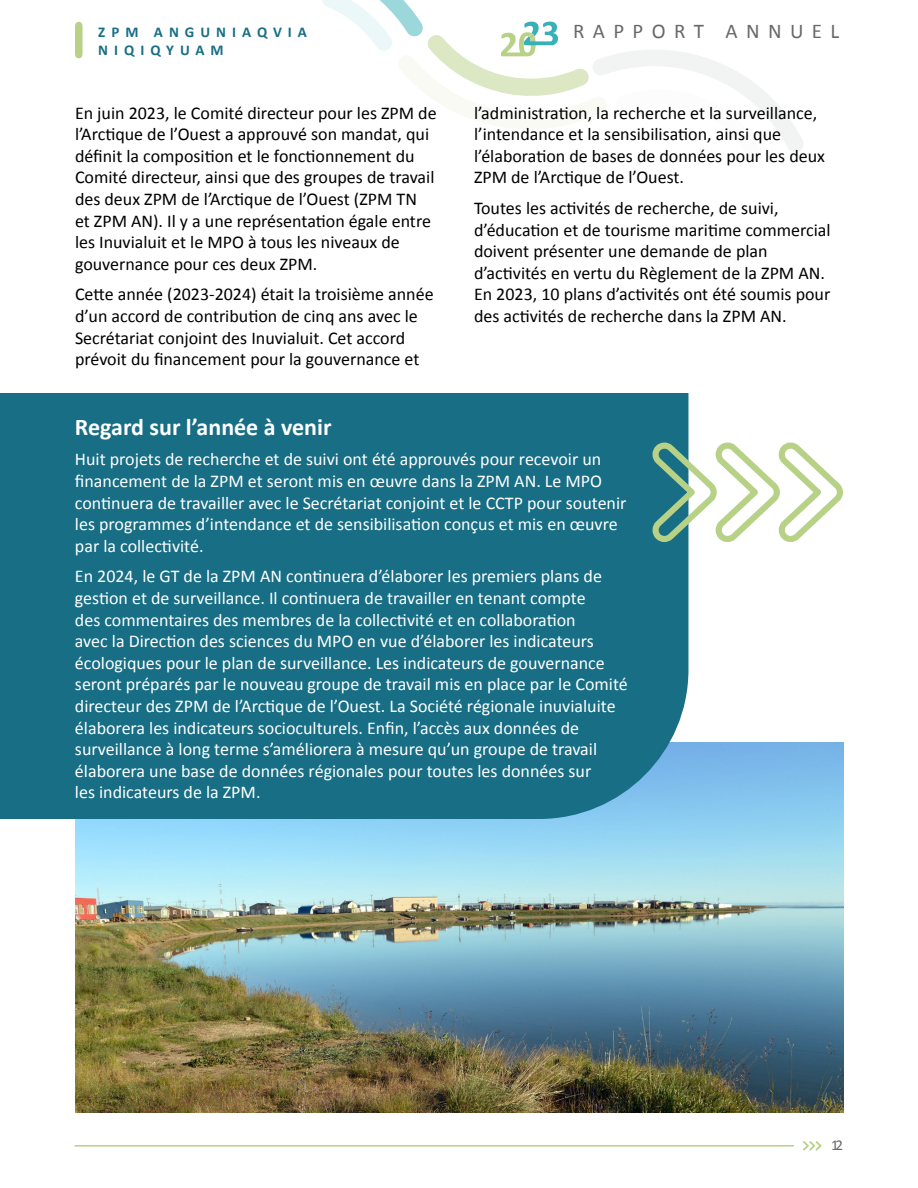
<style>
.page{position:relative;width:918px;height:1188px;background:#fff}
.page>*{position:absolute;margin:0;border:0;box-sizing:border-box;transform-origin:0 0}
.t1{font:700 24px "Calibri";color:#fff}
.t2{font:21px "Calibri";letter-spacing:.4em;color:#686868}
.t3{font:18px/21.6px "Calibri";color:#fff}
.t4{font:18px/21.6px "Calibri";color:#000}
.t5{font:700 15px "Calibri";letter-spacing:.4em;color:#176e85}
.t6{font:15px "Calibri";color:#686868}
</style>
<div class="page">
<hr style="left:75px;top:1145px;width:719px;height:2px;background:#b8d187">
<svg style="left:803px;top:1141px;width:18px;height:9px"></svg>
<svg style="left:322px;top:0;width:481px;height:152px"></svg>
<div style="left:75px;top:26px;width:7px;height:29px;background:#b8d187"></div>
<img style="left:75px;top:742px;width:769px;height:371px">
<div style="left:0;top:393px;width:688px;height:426px;background:#176e85"></div>
<svg style="left:646px;top:436px;width:197px;height:111px"></svg>
<p class="t5" style="left:98px;top:21px;width:210px">ZPM ANGUNIAQVIA</p>
<p class="t2" style="left:573px;top:17px;width:268px">RAPPORT ANNUEL</p>
<p class="t5" style="left:98px;top:39px;width:127px">NIQIQYUAM</p>
<p class="t4" style="left:75px;top:101px;width:363px">En juin 2023, le Comité directeur pour les ZPM de l’Arctique de l’Ouest a approuvé son mandat, qui définit la composition et le fonctionnement du Comité directeur, ainsi que des groupes de travail des deux ZPM de l’Arctique de l’Ouest (ZPM TN<br>et ZPM AN). Il y a une représentation égale entre les Inuvialuit et le MPO à tous les niveaux de gouvernance pour ces deux ZPM.</p>
<p class="t4" style="left:75px;top:283px;width:360px">Cette année (2023-2024) était la troisième année d’un accord de contribution de cinq ans avec le Secrétariat conjoint des Inuvialuit. Cet accord prévoit du financement pour la gouvernance et</p>
<p class="t4" style="left:474px;top:101px;width:352px">l’administration, la recherche et la surveillance, l’intendance et la sensibilisation, ainsi que l’élaboration de bases de données pour les deux ZPM de l’Arctique de l’Ouest.</p>
<p class="t4" style="left:474px;top:197px;width:358px">Toutes les activités de recherche, de suivi, d’éducation et de tourisme maritime commercial doivent présenter une demande de plan d’activités en vertu du Règlement de la ZPM AN.<br>En 2023, 10 plans d’activités ont été soumis pour des activités de recherche dans la ZPM AN.</p>
<h1 class="t1" style="left:75px;top:410px;width:258px">Regard sur l’année à venir</h1>
<p class="t3" style="left:75px;top:448px;width:553px">Huit projets de recherche et de suivi ont été approuvés pour recevoir un financement de la ZPM et seront mis en œuvre dans la ZPM AN. Le MPO continuera de travailler avec le Secrétariat conjoint et le CCTP pour soutenir les programmes d’intendance et de sensibilisation conçus et mis en œuvre par la collectivité.</p>
<p class="t3" style="left:75px;top:565px;width:554px">En 2024, le GT de la ZPM AN continuera d’élaborer les premiers plans de gestion et de surveillance. Il continuera de travailler en tenant compte<br>des commentaires des membres de la collectivité et en collaboration<br>avec la Direction des sciences du MPO en vue d’élaborer les indicateurs écologiques pour le plan de surveillance. Les indicateurs de gouvernance seront préparés par le nouveau groupe de travail mis en place par le Comité directeur des ZPM de l’Arctique de l’Ouest. La Société régionale inuvialuite élaborera les indicateurs socioculturels. Enfin, l’accès aux données de surveillance à long terme s’améliorera à mesure qu’un groupe de travail élaborera une base de données régionales pour toutes les données sur<br>les indicateurs de la ZPM.</p>
<p class="t6" style="left:831px;top:1134px;width:13px">12</p>
</div>
